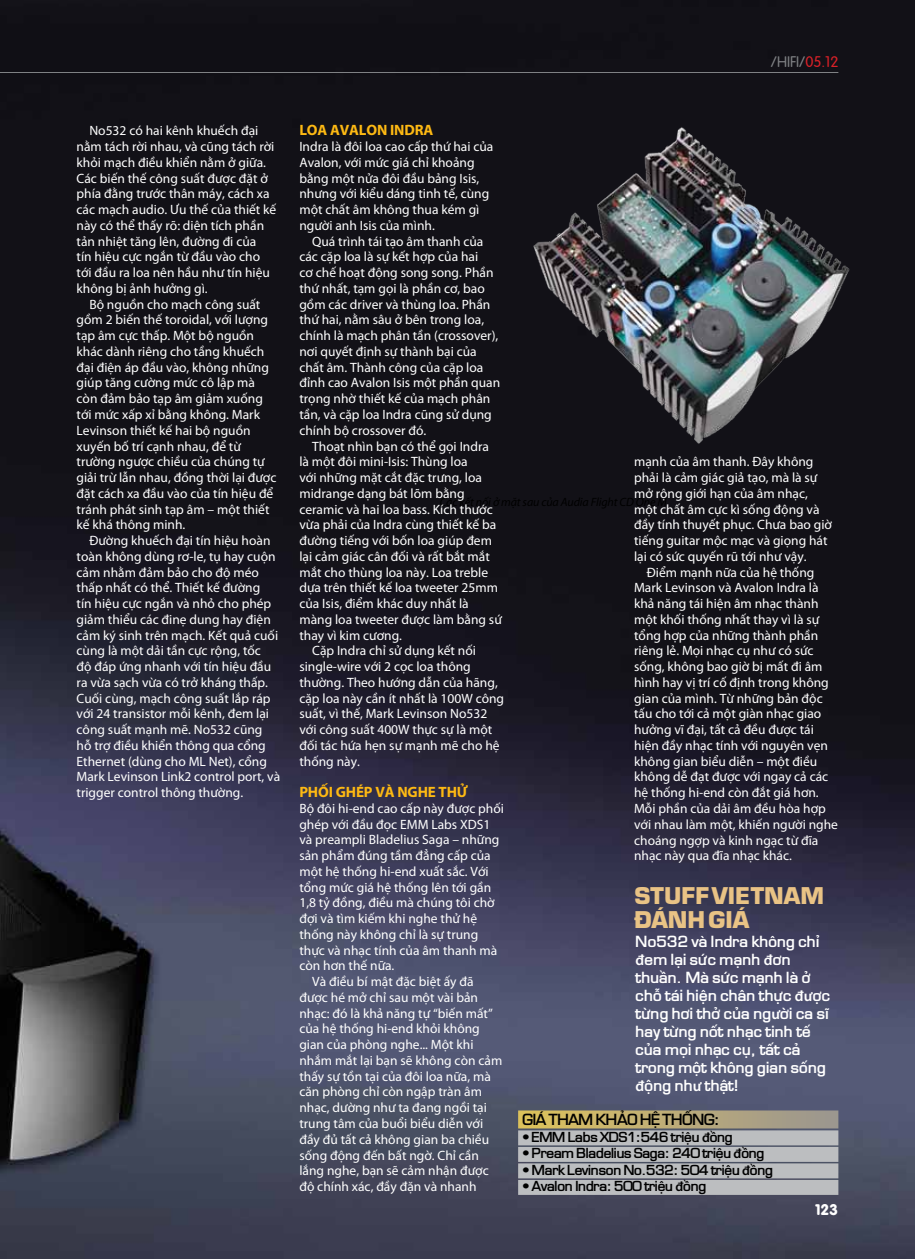
<style>
.page{position:relative;width:915px;height:1259px;background:#fff}
.page>*{position:absolute;margin:0;border:0;box-sizing:border-box;transform-origin:0 0}
.t1{font:22.5px/24px "Stuff Eurostyle Bold";letter-spacing:.005em;color:#e9c385}
.t2{font:15px/18px "Stuff Eurostyle Semibold";letter-spacing:.02em;color:#fff}
.t3{font:700 15px "Myriad Pro";letter-spacing:-.01em;color:#fdb913}
.t4{font:15px "Stuff Eurostyle Semibold";letter-spacing:-.01em;color:#000}
.t5{font:15px "Stuff Vogue VN Regular";color:#808285}
.t6{font:15px "Stuff Vogue VN Bold";color:#fff}
.t7{font:13.5px/15.8px "Myriad Pro";color:#fff}
.t8{font:13.5px "Stuff Eurostyle Semibold";letter-spacing:-.01em;color:#000}
.s1{color:#da2128}
</style>
<div class="page">
<img style="left:0;top:0;width:914px;height:1259px">
<hr style="left:0;top:72px;width:838px;height:1px;background:#808285">
<img style="left:521px;top:120px;width:337px;height:332px">
<div style="left:518px;top:1110px;width:320px;height:18px;background:linear-gradient(to right,#dec35c,#9a9592)"></div>
<div style="left:518px;top:1130px;width:320px;height:15px;background:#bcbec0"></div>
<div style="left:518px;top:1147px;width:320px;height:15px;background:#bcbec0"></div>
<div style="left:518px;top:1163px;width:320px;height:15px;background:#bcbec0"></div>
<div style="left:518px;top:1180px;width:320px;height:15px;background:#bcbec0"></div>
<p class="t5" style="left:770px;top:51px;width:69px">/hifi/<span class="s1">05.12</span></p>
<p class="t7" style="left:77px;top:123px;width:201px;text-indent:13px">No532 có hai kênh khuếch đại nằm tách rời nhau, và cũng tách rời khỏi mạch điều khiển nằm ở giữa.<br>Các biến thế công suất được đặt ở phía đằng trước thân máy, cách xa các mạch audio. Ưu thế của thiết kế này có thể thấy rõ: diện tích phần tản nhiệt tăng lên, đường đi của<br>tín hiệu cực ngắn từ đầu vào cho tới đầu ra loa nên hầu như tín hiệu không bị ảnh hưởng gì.</p>
<p class="t7" style="left:77px;top:296px;width:201px;text-indent:13px">Bộ nguồn cho mạch công suất gồm 2 biến thế toroidal, với lượng tạp âm cực thấp. Một bộ nguồn khác dành riêng cho tầng khuếch đại điện áp đầu vào, không những giúp tăng cường mức cô lập mà còn đảm bảo tạp âm giảm xuống tới mức xấp xỉ bằng không. Mark<br>Levinson thiết kế hai bộ nguồn xuyến bố trí cạnh nhau, để từ trường ngược chiều của chúng tự giải trừ lẫn nhau, đồng thời lại được đặt cách xa đầu vào của tín hiệu để tránh phát sinh tạp âm – một thiết kế khá thông minh.</p>
<p class="t7" style="left:77px;top:532px;width:205px;text-indent:13px">Đường khuếch đại tín hiệu hoàn toàn không dùng rơ-le, tụ hay cuộn cảm nhằm đảm bảo cho độ méo thấp nhất có thể. Thiết kế đường<br>tín hiệu cực ngắn và nhỏ cho phép giảm thiểu các đinẹ dung hay điện cảm ký sinh trên mạch. Kết quả cuối cùng là một dải tần cực rộng, tốc<br>độ đáp ứng nhanh với tín hiệu đầu ra vừa sạch vừa có trở kháng thấp.<br>Cuối cùng, mạch công suất lắp ráp với 24 transistor mỗi kênh, đem lại công suất mạnh mẽ. No532 cũng hỗ trợ điều khiển thông qua cổng<br>Ethernet (dùng cho ML Net), cổng<br>Mark Levinson Link2 control port, và trigger control thông thường.</p>
<p class="t3" style="left:299px;top:120px;width:135px">LOA AVALON INDRA</p>
<p class="t7" style="left:299px;top:138px;width:195px">Indra là đôi loa cao cấp thứ hai của<br>Avalon, với mức giá chỉ khoảng bằng một nửa đôi đầu bảng Isis, nhưng với kiểu dáng tinh tế, cùng một chất âm không thua kém gì người anh Isis của mình.</p>
<p class="t7" style="left:299px;top:233px;width:202px;text-indent:13px">Quá trình tái tạo âm thanh của các cặp loa là sự kết hợp của hai<br>cơ chế hoạt động song song. Phần thứ nhất, tạm gọi là phần cơ, bao gồm các driver và thùng loa. Phần thứ hai, nằm sâu ở bên trong loa, chính là mạch phân tần (crossover), nơi quyết định sự thành bại của chất âm. Thành công của cặp loa đỉnh cao Avalon Isis một phần quan trọng nhờ thiết kế của mạch phân tần, và cặp loa Indra cũng sử dụng chính bộ crossover đó.</p>
<p class="t7" style="left:312px;top:438px;width:178px">Thoạt nhìn bạn có thể gọi Indra</p>
<p class="t7" style="left:299px;top:454px;width:170px">là một đôi mini-Isis: Thùng loa</p>
<p class="t7" style="left:299px;top:469px;width:184px">với những mặt cắt đặc trưng, loa</p>
<p class="t7" style="left:299px;top:485px;width:167px">midrange dạng bát lõm bằng</p>
<p class="t7" style="left:299px;top:501px;width:195px">ceramic và hai loa bass. Kích thước</p>
<p class="t7" style="left:299px;top:517px;width:198px">vừa phải của Indra cùng thiết kế ba</p>
<p class="t7" style="left:299px;top:532px;width:194px">đường tiếng với bốn loa giúp đem</p>
<p class="t7" style="left:299px;top:548px;width:192px">lại cảm giác cân đối và rất bắt mắt</p>
<p class="t7" style="left:299px;top:564px;width:190px">mắt cho thùng loa này. Loa treble</p>
<p class="t7" style="left:299px;top:580px;width:200px">dựa trên thiết kế loa tweeter 25mm</p>
<p class="t7" style="left:299px;top:595px;width:171px">của Isis, điểm khác duy nhất là</p>
<p class="t7" style="left:299px;top:611px;width:204px">màng loa tweeter được làm bằng sứ</p>
<p class="t7" style="left:299px;top:627px;width:104px">thay vì kim cương.</p>
<p class="t7" style="left:312px;top:643px;width:165px">Cặp Indra chỉ sử dụng kết nối</p>
<p class="t7" style="left:299px;top:658px;width:173px">single-wire với 2 cọc loa thông</p>
<p class="t7" style="left:299px;top:674px;width:200px">thường. Theo hướng dẫn của hãng,</p>
<p class="t7" style="left:299px;top:690px;width:206px">cặp loa này cần ít nhất là 100W công</p>
<p class="t7" style="left:299px;top:706px;width:189px">suất, vì thế, Mark Levinson No532</p>
<p class="t7" style="left:299px;top:721px;width:194px">với công suất 400W thực sự là một</p>
<p class="t7" style="left:299px;top:737px;width:202px">đối tác hứa hẹn sự mạnh mẽ cho hệ</p>
<p class="t7" style="left:299px;top:753px;width:62px">thống này.</p>
<p class="t3" style="left:299px;top:782px;width:170px">PHỐI GHÉP VÀ NGHE THỬ</p>
<p class="t7" style="left:299px;top:800px;width:206px">Bộ đôi hi-end cao cấp này được phối</p>
<p class="t7" style="left:299px;top:816px;width:192px">ghép với đầu đọc EMM Labs XDS1</p>
<p class="t7" style="left:299px;top:831px;width:201px">và preampli Bladelius Saga – những</p>
<p class="t7" style="left:299px;top:847px;width:193px">sản phẩm đúng tầm đẳng cấp của</p>
<p class="t7" style="left:299px;top:863px;width:191px">một hệ thống hi-end xuất sắc. Với</p>
<p class="t7" style="left:299px;top:879px;width:193px">tổng mức giá hệ thống lên tới gần</p>
<p class="t7" style="left:299px;top:894px;width:197px">1,8 tỷ đồng, điều mà chúng tôi chờ</p>
<p class="t7" style="left:299px;top:910px;width:179px">đợi và tìm kiếm khi nghe thử hệ</p>
<p class="t7" style="left:299px;top:926px;width:180px">thống này không chỉ là sự trung</p>
<p class="t7" style="left:299px;top:942px;width:199px">thực và nhạc tính của âm thanh mà</p>
<p class="t7" style="left:299px;top:957px;width:96px">còn hơn thế nữa.</p>
<p class="t7" style="left:312px;top:973px;width:163px">Và điều bí mật đặc biệt ấy đã</p>
<p class="t7" style="left:299px;top:989px;width:180px">được hé mở chỉ sau một vài bản</p>
<p class="t7" style="left:299px;top:1005px;width:195px">nhạc: đó là khả năng tự “biến mất”</p>
<p class="t7" style="left:299px;top:1020px;width:182px">của hệ thống hi-end khỏi không</p>
<p class="t7" style="left:299px;top:1036px;width:176px">gian của phòng nghe... Một khi</p>
<p class="t7" style="left:299px;top:1052px;width:204px">nhắm mắt lại bạn sẽ không còn cảm</p>
<p class="t7" style="left:299px;top:1068px;width:193px">thấy sự tồn tại của đôi loa nữa, mà</p>
<p class="t7" style="left:299px;top:1084px;width:184px">căn phòng chỉ còn ngập tràn âm</p>
<p class="t7" style="left:299px;top:1099px;width:189px">nhạc, dường như ta đang ngồi tại</p>
<p class="t7" style="left:299px;top:1115px;width:185px">trung tâm của buổi biểu diễn với</p>
<p class="t7" style="left:299px;top:1131px;width:191px">đầy đủ tất cả không gian ba chiều</p>
<p class="t7" style="left:299px;top:1147px;width:181px">sống động đến bất ngờ. Chỉ cần</p>
<p class="t7" style="left:299px;top:1162px;width:191px">lắng nghe, bạn sẽ cảm nhận được</p>
<p class="t7" style="left:299px;top:1178px;width:179px">độ chính xác, đầy đặn và nhanh</p>
<p class="t7" style="left:634px;top:454px;width:199px">mạnh của âm thanh. Đây không phải là cảm giác giả tạo, mà là sự mở rộng giới hạn của âm nhạc, một chất âm cực kì sống động và đầy tính thuyết phục. Chưa bao giờ tiếng guitar mộc mạc và giọng hát lại có sức quyến rũ tới như vậy.</p>
<p class="t7" style="left:634px;top:564px;width:205px;text-indent:13px">Điểm mạnh nữa của hệ thống<br>Mark Levinson và Avalon Indra là khả năng tái hiện âm nhạc thành một khối thống nhất thay vì là sự tổng hợp của những thành phần riêng lẻ. Mọi nhạc cụ như có sức sống, không bao giờ bị mất đi âm hình hay vị trí cố định trong không gian của mình. Từ những bản độc tấu cho tới cả một giàn nhạc giao hưởng vĩ đại, tất cả đều được tái hiện đầy nhạc tính với nguyên vẹn không gian biểu diễn – một điều không dễ đạt được với ngay cả các hệ thống hi-end còn đắt giá hơn.<br>Mỗi phần của dải âm đều hòa hợp với nhau làm một, khiến người nghe choáng ngợp và kinh ngạc từ đĩa nhạc này qua đĩa nhạc khác.</p>
<h1 class="t1" style="left:634px;top:883px;width:191px">STUFF VIETNAM<br>ĐÁNH GIÁ</h1>
<p class="t2" style="left:635px;top:932px;width:196px">No532 và Indra không chỉ đem lại sức mạnh đơn thuần. Mà sức mạnh là ở chỗ tái hiện chân thực được từng hơi thở của người ca sĩ hay từng nốt nhạc tinh tế của mọi nhạc cụ, tất cả trong một không gian sống động như thật!</p>
<p class="t4" style="left:522px;top:1109px;width:199px">Giá tham khảo hệ thống :</p>
<p class="t8" style="left:522px;top:1127px;width:212px">• EMM Labs XDS1:546 triệu đồng</p>
<p class="t8" style="left:522px;top:1144px;width:243px">• Pream Bladelius Saga: 240 triệu đồng</p>
<p class="t8" style="left:522px;top:1160px;width:252px">• Mark Levinson No.532: 504 triệu đồng</p>
<p class="t8" style="left:522px;top:1177px;width:185px">• Avalon Indra: 500 triệu đồng</p>
<p class="t6" style="left:815px;top:1198px;width:24px">123</p>
</div>
